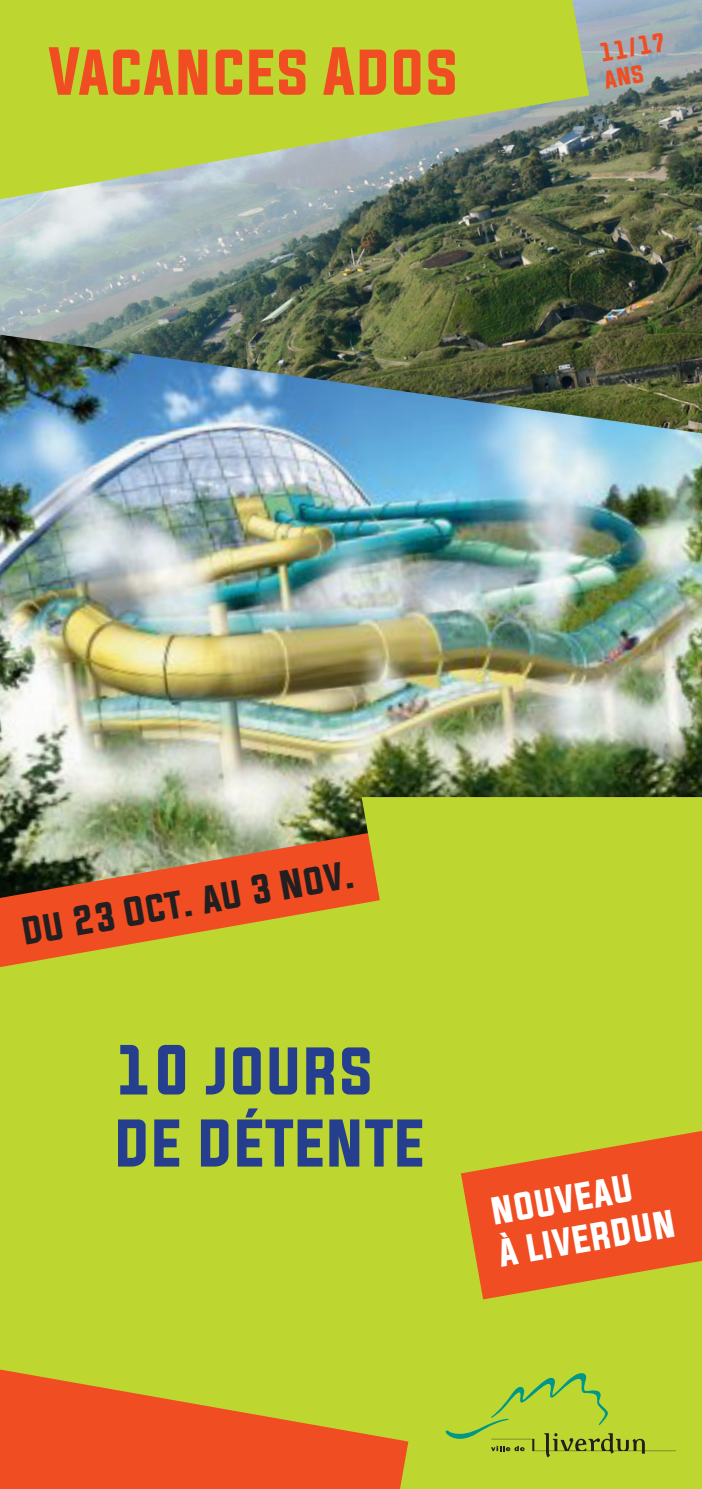
<style>
.page{position:relative;width:702px;height:1489px;background:#fff}
.page>*{position:absolute;margin:0;border:0;box-sizing:border-box;transform-origin:0 0}
.t1{font:60px "Evogria";color:#253f8e}
.t2{font:57.5px "Evogria";color:#f04d22}
.t3{font:35px "Evogria";color:#fff}
.t4{font:35px "Evogria";color:#231f20}
.t5{font:22.5px "Evogria";color:#f04d22}
</style>
<div class="page">
<img style="left:0;top:0;width:702px;height:334px">
<img style="left:0;top:334px;width:702px;height:476px">
<div style="left:0;top:898px;width:702px;height:590px;background:#bed630"></div>
<svg style="left:0;top:0;width:589px;height:199px;background:#b0c54c"></svg>
<svg style="left:0;top:810px;width:361px;height:157px"></svg>
<svg style="left:461px;top:1131px;width:241px;height:168px"></svg>
<svg style="left:0;top:1369px;width:408px;height:119px;fill:#f04d22"></svg>
<div style="left:361px;top:797px;width:341px;height:107px;background:#bed630"></div>
<svg style="left:445px;top:1373px;width:231px;height:84px"></svg>
<svg style="left:603px;top:64px;width:41px;height:24px"></svg>
<p class="t2" style="left:49px;top:31px;width:411px">VACANCES ADOS</p>
<p class="t5" style="left:596px;top:37px;width:69px;rotate:-10deg">11/17</p>
<p class="t4" style="left:18px;top:906px;width:339px;rotate:-10deg">DU 23 OCT. AU 3 NOV.</p>
<p class="t1" style="left:114px;top:1027px;width:261px">10 JOURS</p>
<p class="t1" style="left:114px;top:1099px;width:312px">DE DÉTENTE</p>
<p class="t3" style="left:487px;top:1186px;width:145px;rotate:-10deg">NOUVEAU</p>
<p class="t3" style="left:494px;top:1228px;width:181px;rotate:-10deg">À LIVERDUN</p>
</div>
